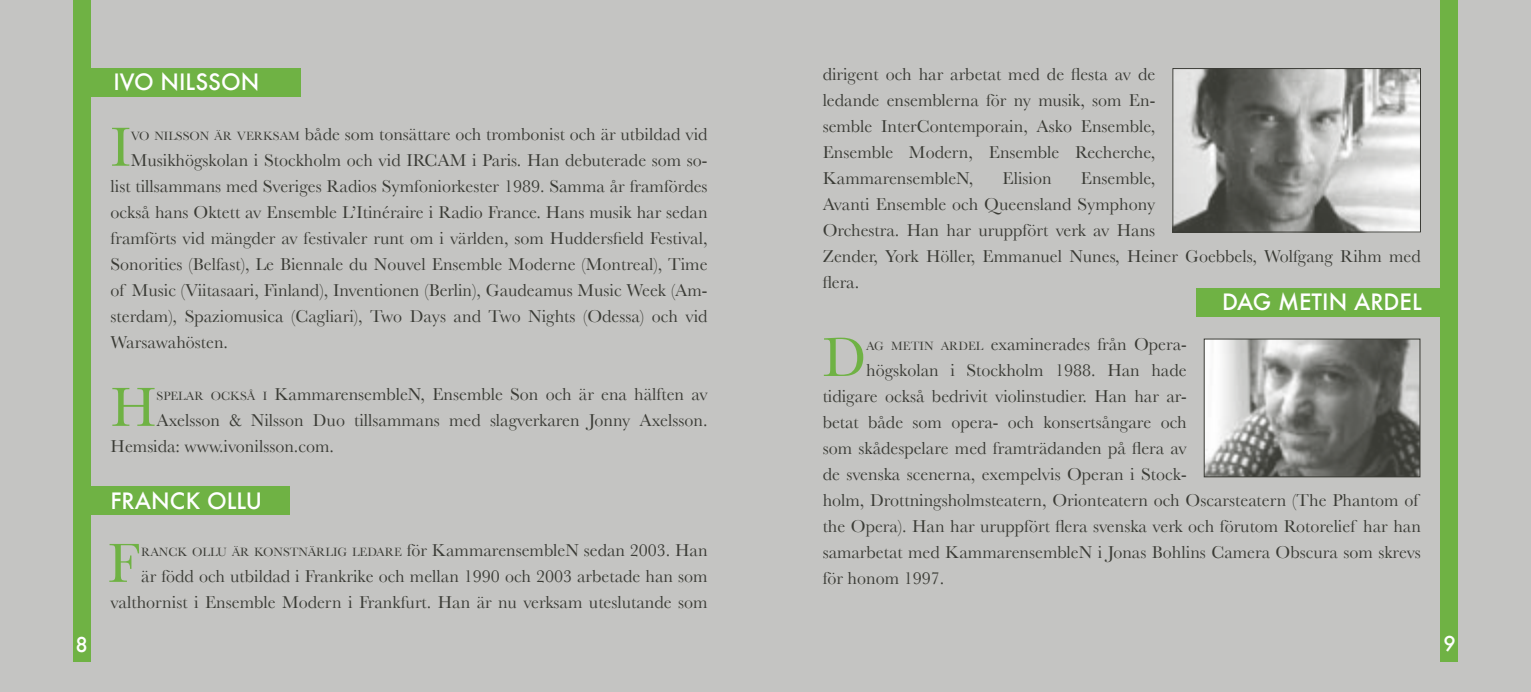
<style>
.page{position:relative;width:1531px;height:692px;background:#c4c4c2}
.page>*{position:absolute;margin:0;border:0;box-sizing:border-box;transform-origin:0 0}
.t1{font:57.2px "Baskerville";color:#6fb244}
.Flaggtitlar{font:500 22px "Futura";color:#fff}
.t2{font:500 20px "Futura";color:#fff}
.t3{font:18px/26px "Baskerville";color:#3a3b35;text-align:right}
.s1{font-size:12.6px}
</style>
<div class="page">
<div style="left:74px;top:0;width:17px;height:661px;background:#6fb244"></div>
<div style="left:81px;top:486px;width:209px;height:28px;background:#6fb244"></div>
<div style="left:74px;top:68px;width:226px;height:28px;background:#6fb244"></div>
<div style="left:1197px;top:288px;width:260px;height:28px;background:#6fb244"></div>
<div style="left:1440px;top:0;width:17px;height:661px;background:#6fb244"></div>
<img style="left:1174px;top:70px;width:245px;height:160px">
<div style="left:1172px;top:68px;width:249px;height:164px;border:1px solid #3a3b35"></div>
<img style="left:1205px;top:340px;width:213px;height:135px">
<div style="left:1203px;top:338px;width:217px;height:139px;border:1px solid #3a3b35"></div>
<p class="t2" style="left:76px;top:630px;width:14px">8</p>
<p class="Flaggtitlar" style="left:113px;top:67px;width:147px">IVO NILSSON</p>
<p class="t1" style="left:111px;top:113px;width:22px">I</p>
<p class="t3" style="left:131px;top:121px;width:578px"><span class="s1">VO NILSSON ÄR VERKSAM</span> både som tonsättare och trombonist och är utbildad vid</p>
<p class="t3" style="left:131px;top:147px;width:578px">Musikhögskolan i Stockholm och vid IRCAM i Paris. Han debuterade som so-</p>
<p class="t3" style="left:111px;top:173px;width:598px">list tillsammans med Sveriges Radios Symfoniorkester 1989. Samma år framfördes</p>
<p class="t3" style="left:111px;top:199px;width:598px">också hans Oktett av Ensemble L’Itinéraire i Radio France. Hans musik har sedan</p>
<p class="t3" style="left:111px;top:225px;width:598px">framförts vid mängder av festivaler runt om i världen, som Huddersfield Festival,</p>
<p class="t3" style="left:111px;top:251px;width:598px">Sonorities (Belfast), Le Biennale du Nouvel Ensemble Moderne (Montreal), Time</p>
<p class="t3" style="left:111px;top:277px;width:598px">of Music (Viitasaari, Finland), Inventionen (Berlin), Gaudeamus Music Week (Am-</p>
<p class="t3" style="left:111px;top:303px;width:598px">sterdam), Spaziomusica (Cagliari), Two Days and Two Nights (Odessa) och vid</p>
<p class="t3" style="left:111px;top:329px;width:119px">Warsawahösten.</p>
<p class="t1" style="left:111px;top:373px;width:47px">H</p>
<p class="t3" style="left:156px;top:381px;width:552px"><span class="s1">SPELAR OCKSÅ I</span> KammarensembleN, Ensemble Son och är ena hälften av</p>
<p class="t3" style="left:156px;top:407px;width:552px">Axelsson &amp; Nilsson Duo tillsammans med slagverkaren Jonny Axelsson.</p>
<p class="t3" style="left:111px;top:433px;width:225px">Hemsida: www.ivonilsson.com.</p>
<p class="Flaggtitlar" style="left:110px;top:485px;width:153px">FRANCK OLLU</p>
<p class="t1" style="left:108px;top:529px;width:33px">F</p>
<p class="t3" style="left:111px;top:537px;width:598px"><span class="s1">RANCK OLLU ÄR KONSTNÄRLIG LEDARE</span> för KammarensembleN sedan 2003. Han<br>är född och utbildad i Frankrike och mellan 1990 och 2003 arbetade han som valthornist i Ensemble Modern i Frankfurt. Han är nu verksam uteslutande som</p>
<p class="t3" style="left:823px;top:61px;width:334px;text-align:justify">dirigent och har arbetat med de flesta av de ledande ensemblerna för ny musik, som En&shy;semble InterContemporain, Asko Ensemble, Ensemble Modern, Ensemble Recherche, KammarensembleN,</p>
<p class="t3" style="left:823px;top:165px;width:600px;text-align:left;text-indent:258px">Ensemble,<br>Avanti Ensemble och Queensland Symphony<br>Orchestra. Han har uruppfört verk av Hans<br>Zender, York Höller, Emmanuel Nunes, Heiner Goebbels, Wolfgang Rihm med flera.</p>
<p class="Flaggtitlar" style="left:1222px;top:287px;width:201px">DAG METIN ARDEL</p>
<p class="t3" style="left:1002px;top:165px;width:51px">Elision</p>
<p class="t1" style="left:823px;top:324px;width:45px">D</p>
<p class="t3" style="left:866px;top:331px;width:322px"><span class="s1">AG METIN ARDEL</span> examinerades från Opera-</p>
<p class="t3" style="left:866px;top:357px;width:322px">högskolan i Stockholm 1988. Han hade</p>
<p class="t3" style="left:823px;top:383px;width:365px">tidigare också bedrivit violinstudier. Han har ar-</p>
<p class="t3" style="left:823px;top:409px;width:365px">betat både som opera- och konsertsångare och</p>
<p class="t3" style="left:823px;top:435px;width:365px">som skådespelare med framträdanden på flera av</p>
<p class="t3" style="left:823px;top:461px;width:365px">de svenska scenerna, exempelvis Operan i Stock-</p>
<p class="t3" style="left:823px;top:487px;width:597px">holm, Drottningsholmsteatern, Orionteatern och Oscarsteatern (The Phantom of</p>
<p class="t3" style="left:823px;top:513px;width:600px">the Opera). Han har uruppfört flera svenska verk och förutom Rotorelief har han</p>
<p class="t3" style="left:823px;top:539px;width:600px">samarbetat med KammarensembleN i Jonas Bohlins Camera Obscura som skrevs</p>
<p class="t3" style="left:823px;top:565px;width:123px">för honom 1997.</p>
<p class="t2" style="left:1443px;top:630px;width:14px">9</p>
</div>
